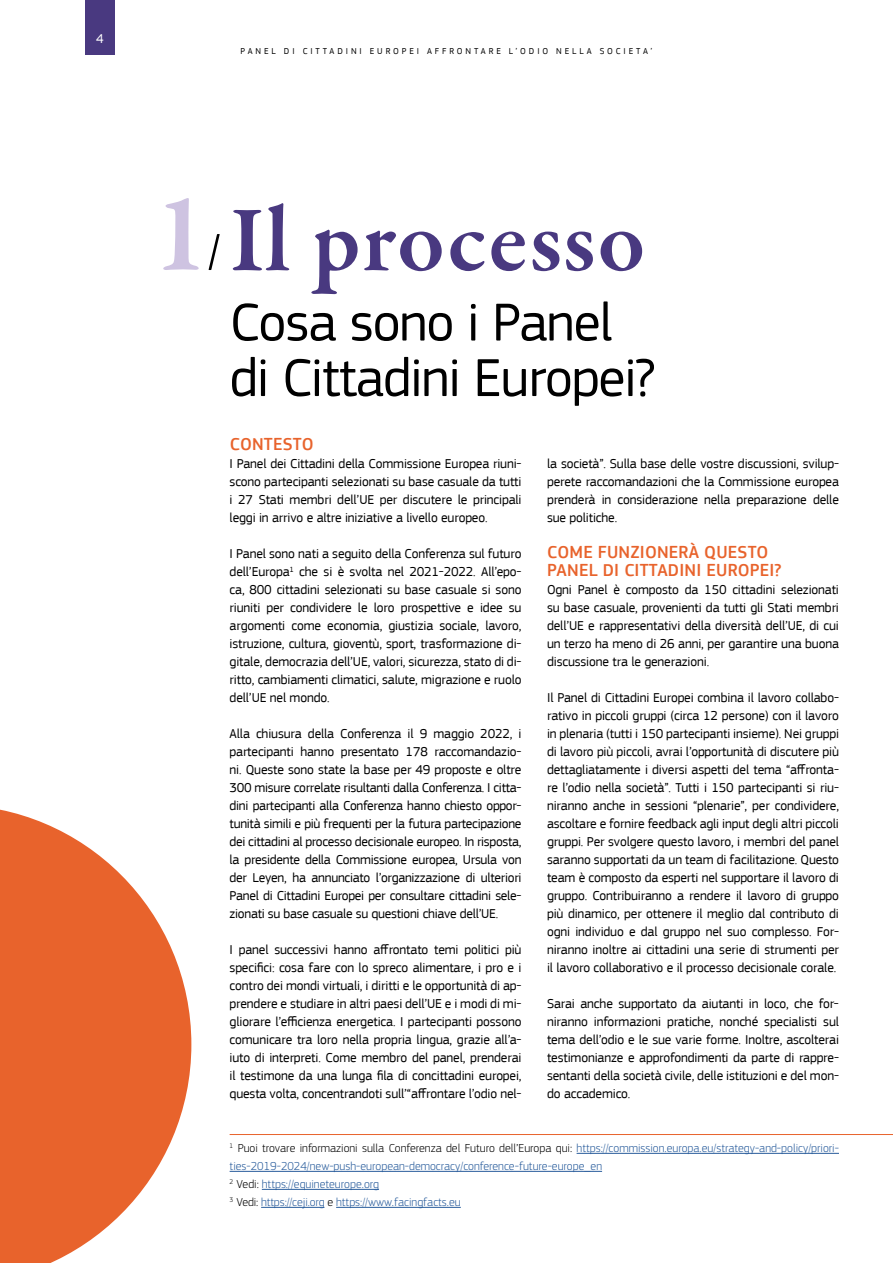
<style>
.page{position:relative;width:893px;height:1263px;background:#fff}
.page>*{position:absolute;margin:0;border:0;box-sizing:border-box;transform-origin:0 0}
.t1{font:600 94.5px "Garamond Premr Pro";letter-spacing:.015em;color:#493980}
.t2{font:55.5px/55.5px "EC Square Sans Pro";letter-spacing:-.02em;color:#000}
.t3{font:500 18px/18px "EC Square Sans Pro";letter-spacing:.01em;color:#e8632c}
.t4{font:13.5px/18px "EC Square Sans Pro";letter-spacing:-.01em;color:#000;text-align:justify}
.t5{font:13.5px "EC Square Sans Pro";color:#fff}
.t6{font:300 12px/18px "EC Square Sans Pro";color:#275b9b}
.t7{font:9px "EC Square Sans Pro";letter-spacing:.32em;color:#000}
.s1{color:#000}
</style>
<div class="page">
<div style="left:85px;top:0;width:30px;height:54px;background:#493980"></div>
<svg style="left:0;top:809px;width:191px;height:454px;fill:#e8632c"></svg>
<svg style="left:163px;top:198px;width:36px;height:72px"></svg>
<svg style="left:209px;top:234px;width:11px;height:36px"></svg>
<hr style="left:577px;top:1153px;width:262px;height:1px;background:#275b9b">
<hr style="left:230px;top:1171px;width:372px;height:1px;background:#275b9b">
<hr style="left:262px;top:1189px;width:117px;height:1px;background:#275b9b">
<hr style="left:261px;top:1207px;width:63px;height:1px;background:#275b9b">
<hr style="left:336px;top:1207px;width:125px;height:1px;background:#275b9b">
<hr style="left:230px;top:1134px;width:663px;height:1px;background:#e8632c">
<p class="t5" style="left:96px;top:30px;width:9px">4</p>
<p class="t7" style="left:241px;top:46px;width:413px">PANEL DI CITTADINI EUROPEI AFFRONTARE L’ODIO NELLA SOCIETA’</p>
<h1 class="t1" style="left:230px;top:183px;width:417px">Il processo</h1>
<h2 class="t2" style="left:230px;top:295px;width:427px">Cosa sono i Panel di Cittadini Europei?</h2>
<h3 class="t3" style="left:230px;top:435px;width:85px">CONTESTO</h3>
<p class="t4" style="left:230px;top:455px;width:293px">I Panel dei Cittadini della Commissione Europea riuni&shy;scono partecipanti selezionati su base casuale da tutti i 27 Stati membri dell’UE per discutere le principali leggi in arrivo e altre iniziative a livello europeo.</p>
<p class="t4" style="left:230px;top:545px;width:293px">I Panel sono nati a seguito della Conferenza sul futuro dell’Europa<sup>1</sup> che si è svolta nel 2021-2022. All’epo&shy;ca, 800 cittadini selezionati su base casuale si sono riuniti per condividere le loro prospettive e idee su argomenti come economia, giustizia sociale, lavoro, istruzione, cultura, gioventù, sport, trasformazione di&shy;gitale, democrazia dell’UE, valori, sicurezza, stato di di&shy;ritto, cambiamenti climatici, salute, migrazione e ruolo dell’UE nel mondo.</p>
<p class="t4" style="left:230px;top:725px;width:293px">Alla chiusura della Conferenza il 9 maggio 2022, i partecipanti hanno presentato 178 raccomandazio&shy;ni. Queste sono state la base per 49 proposte e oltre 300 misure correlate risultanti dalla Conferenza. I citta&shy;dini partecipanti alla Conferenza hanno chiesto oppor&shy;tunità simili e più frequenti per la futura partecipazione dei cittadini al processo decisionale europeo. In risposta, la presidente della Commissione europea, Ursula von der Leyen, ha annunciato l’organizzazione di ulteriori Panel di Cittadini Europei per consultare cittadini sele&shy;zionati su base casuale su questioni chiave dell’UE.</p>
<p class="t4" style="left:230px;top:941px;width:293px">I panel successivi hanno affrontato temi politici più specifici: cosa fare con lo spreco alimentare, i pro e i contro dei mondi virtuali, i diritti e le opportunità di ap&shy;prendere e studiare in altri paesi dell’UE e i modi di mi&shy;gliorare l’efficienza energetica. I partecipanti possono comunicare tra loro nella propria lingua, grazie all’a&shy;iuto di interpreti. Come membro del panel, prenderai il testimone da una lunga fila di concittadini europei, questa volta, concentrandoti sull’“affrontare l’odio nel-</p>
<p class="t4" style="left:547px;top:455px;width:293px">la società”. Sulla base delle vostre discussioni, svilup&shy;perete raccomandazioni che la Commissione europea prenderà in considerazione nella preparazione delle sue politiche.</p>
<h3 class="t3" style="left:547px;top:543px;width:236px">COME FUNZIONERÀ QUESTO<br>PANEL DI CITTADINI EUROPEI?</h3>
<p class="t4" style="left:547px;top:581px;width:293px">Ogni Panel è composto da 150 cittadini selezionati su base casuale, provenienti da tutti gli Stati membri dell’UE e rappresentativi della diversità dell’UE, di cui un terzo ha meno di 26 anni, per garantire una buona discussione tra le generazioni.</p>
<p class="t4" style="left:547px;top:689px;width:293px">Il Panel di Cittadini Europei combina il lavoro collabo&shy;rativo in piccoli gruppi (circa 12 persone) con il lavoro in plenaria (tutti i 150 partecipanti insieme). Nei gruppi di lavoro più piccoli, avrai l’opportunità di discutere più dettagliatamente i diversi aspetti del tema “affronta&shy;re l’odio nella società”. Tutti i 150 partecipanti si riu&shy;niranno anche in sessioni “plenarie”, per condividere, ascoltare e fornire feedback agli input degli altri piccoli gruppi. Per svolgere questo lavoro, i membri del panel saranno supportati da un team di facilitazione. Questo team è composto da esperti nel supportare il lavoro di gruppo. Contribuiranno a rendere il lavoro di gruppo più dinamico, per ottenere il meglio dal contributo di ogni individuo e dal gruppo nel suo complesso. For&shy;niranno inoltre ai cittadini una serie di strumenti per il lavoro collaborativo e il processo decisionale corale.</p>
<p class="t4" style="left:547px;top:995px;width:293px">Sarai anche supportato da aiutanti in loco, che for&shy;niranno informazioni pratiche, nonché specialisti sul tema dell’odio e le sue varie forme. Inoltre, ascolterai testimonianze e approfondimenti da parte di rappre&shy;sentanti della società civile, delle istituzioni e del mon&shy;do accademico.</p>
<p class="t6" style="left:230px;top:1139px;width:611px"><sup>1</sup> <span class="s1">Puoi trovare informazioni sulla Conferenza del Futuro dell’Europa qui:</span> https://commission.europa.eu/strategy-and-policy/priori&shy;ties-2019-2024/new-push-european-democracy/conference-future-europe_en<br><sup>2</sup> <span class="s1">Vedi:</span> https://equineteurope.org<br><sup>3</sup> <span class="s1">Vedi:</span> https://ceji.org <span class="s1">e</span> https://www.facingfacts.eu</p>
</div>
